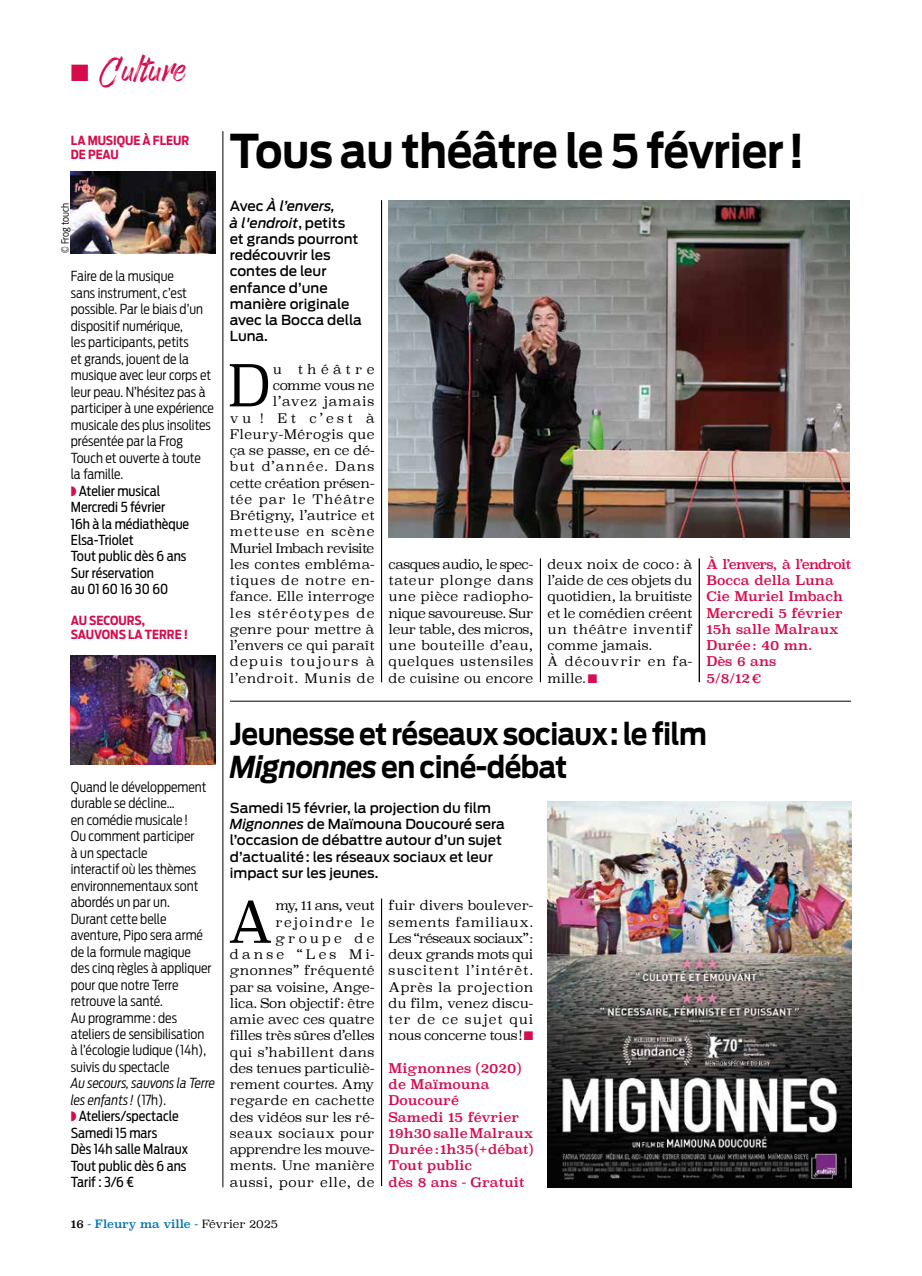
<style>
.page{position:relative;width:922px;height:1276px;background:#fff}
.page>*{position:absolute;margin:0;border:0;box-sizing:border-box;transform-origin:0 0}
.t1{font:300 56.88px "Superclarendon";color:#000;scale:.9 1}
.t2{font:700 46.25px "Antenna";letter-spacing:-.01em;color:#000;scale:.9 1}
.t3{font:33.75px "Enjoythe Ride";color:#d60d4d}
.t4{font:700 30px/32.5px "Antenna";letter-spacing:-.02em;color:#000;scale:.9 1}
.t5{font:300 13.75px/16.5px "Antenna Cond";color:#000}
.t6{font:500 13.75px/16.2px "Antenna";color:#000}
.t7{font:13.75px/16.5px "Antenna Cond";color:#000}
.t8{font:300 13.12px/16.2px "Superclarendon";letter-spacing:.005em;color:#000;text-align:right}
.t9{font:13.12px/16.2px "Superclarendon";color:#d60d4d}
.t10{font:700 12.5px/14px "Antenna Cond";color:#d60d4d}
.t11{font:11.25px "Superclarendon";letter-spacing:-.01em;color:#0075b3}
.t12{font:300 10px "Antenna Cond";color:#000}
.s1{color:#d60d4d}
.s2{font-weight:400}
.s3{font-style:italic}
.s4{font-weight:300;font-style:italic}
.s5{font-weight:300}
.s6{color:#000}
.s7{font-weight:300;color:#000}
</style>
<div class="page">
<img style="left:71px;top:172px;width:144px;height:81px">
<img style="left:71px;top:655px;width:144px;height:109px">
<img style="left:547px;top:801px;width:303px;height:386px">
<hr style="left:381px;top:898px;width:1px;height:288px;background:#000">
<hr style="left:381px;top:200px;width:1px;height:482px;background:#000">
<hr style="left:540px;top:558px;width:1px;height:124px;background:#000">
<hr style="left:699px;top:558px;width:1px;height:124px;background:#000">
<img style="left:388px;top:201px;width:461px;height:336px">
<hr style="left:230px;top:701px;width:620px;height:1px;background:#000">
<hr style="left:222px;top:131px;width:1px;height:1056px;background:#000">
<h3 class="t3" style="left:71px;top:50px;width:116px">■ Culture</h3>
<p class="t10" style="left:71px;top:133px;width:120px">LA MUSIQUE À FLEUR<br>DE PEAU</p>
<p class="t12" style="left:59px;top:253px;width:51px;rotate:-90deg">© Frog touch</p>
<p class="t5" style="left:71px;top:268px;width:144px">Faire de la musique<br>sans instrument, c’est possible. Par le biais d’un dispositif numérique,<br>les participants, petits<br>et grands, jouent de la musique avec leur corps et leur peau. N’hésitez pas à participer à une expérience musicale des plus insolites présentée par la Frog<br>Touch et ouverte à toute la famille.<br><span class="s1">◗</span><span class="s2">Atelier musical<br>Mercredi 5 février<br>16h à la médiathèque<br>Elsa-Triolet<br>Tout public dès 6 ans<br>Sur réservation<br>au 01 60 16 30 60</span></p>
<p class="t10" style="left:71px;top:613px;width:119px">AU SECOURS,<br>SAUVONS LA TERRE !</p>
<h2 class="t2" style="left:230px;top:124px;width:640px">Tous au théâtre le 5 février !</h2>
<p class="t6" style="left:230px;top:198px;width:134px">Avec <span class="s3">À l’envers,<br>à l'endroit</span>, petits et grands pourront redécouvrir les contes de leur enfance d’une manière originale avec la Bocca della<br>Luna.</p>
<h1 class="t1" style="left:228px;top:348px;width:49px">D</h1>
<p class="t8" style="left:230px;top:362px;width:146px">u théâtre comme vous ne l’avez jamais<br>vu ! Et c’est à<br>Fleury-Mérogis que ça se passe, en ce dé&shy;but d’année. Dans cette création présen&shy;tée par le Théâtre<br>Brétigny, l’autrice et metteuse en scène<br>Muriel Imbach revisite les contes embléma&shy;tiques de notre en&shy;fance. Elle interroge les stéréotypes de genre pour mettre à l’envers ce qui paraît depuis toujours à l’endroit. Munis de</p>
<p class="t8" style="left:388px;top:557px;width:146px;text-align:justify">casques audio, le spec&shy;tateur plonge dans une pièce radiopho&shy;nique savoureuse. Sur leur table, des micros, une bouteille d’eau, quelques ustensiles de cuisine ou encore</p>
<p class="t8" style="left:547px;top:557px;width:146px;text-align:left">deux noix de coco: à l’aide de ces objets du quotidien, la bruitiste et le comédien créent un théâtre inventif comme jamais.<br>À découvrir en fa&shy;mille.<span class="s1">■</span></p>
<p class="t9" style="left:706px;top:557px;width:146px">À l’envers, à l’endroit<br>Bocca della Luna<br>Cie Muriel Imbach<br>Mercredi 5 février<br>15h salle Malraux<br>Durée: 40 mn.<br>Dès 6 ans<br>5/8/12€</p>
<p class="t5" style="left:71px;top:778px;width:142px">Quand le développement durable se décline…<br>en comédie musicale !<br>Ou comment participer<br>à un spectacle<br>interactif où les thèmes environnementaux sont abordés un par un.<br>Durant cette belle aventure, Pipo sera armé de la formule magique des cinq règles à appliquer pour que notre Terre retrouve la santé.<br>Au programme : des ateliers de sensibilisation à l’écologie ludique (14h), suivis du spectacle</p>
<p class="t7" style="left:71px;top:1075px;width:145px"><span class="s4">Au secours, sauvons la Terre les enfants!</span> <span class="s5">(17h). </span><span class="s1">◗</span>Ateliers/spectacle<br>Samedi 15 mars<br>Dès 14h salle Malraux<br>Tout public dès 6 ans<br>Tarif : 3/6 €</p>
<h3 class="t4" style="left:230px;top:718px;width:531px">Jeunesse et réseaux sociaux: le film<br><span class="s3">Mignonnes</span> en ciné-débat</h3>
<p class="t6" style="left:230px;top:799px;width:276px">Samedi 15 février, la projection du film <span class="s3">Mignonnes</span> de Maïmouna Doucouré sera l’occasion de débattre autour d’un sujet d’actualité: les réseaux sociaux et leur impact sur les jeunes.</p>
<h1 class="t1" style="left:228px;top:884px;width:51px">A</h1>
<p class="t8" style="left:230px;top:898px;width:146px">my, 11 ans, veut rejoindre le groupe de danse “Les Mi&shy;gnonnes” fréquenté par sa voisine, Ange&shy;lica. Son objectif: être amie avec ces quatre filles très sûres d’elles qui s’habillent dans des tenues particuliè&shy;rement courtes. Amy regarde en cachette des vidéos sur les ré&shy;seaux sociaux pour apprendre les mouve&shy;ments. Une manière aussi, pour elle, de</p>
<p class="t8" style="left:388px;top:898px;width:146px;text-align:justify">fuir divers boulever&shy;sements familiaux.<br>Les “réseaux sociaux”: deux grands mots qui suscitent l’intérêt.<br>Après la projection du film, venez discu&shy;ter de ce sujet qui nous concerne tous!<span class="s1">■</span></p>
<p class="t9" style="left:388px;top:1061px;width:146px">Mignonnes (2020) de Maïmouna<br>Doucouré<br>Samedi 15 février<br>19h30 salle Malraux<br>Durée: 1h35 (+ débat)<br>Tout public<br>dès 8 ans - Gratuit</p>
<p class="t11" style="left:71px;top:1216px;width:208px"><span class="s6">16</span> - Fleury ma ville - <span class="s7">Février 2025</span></p>
</div>
